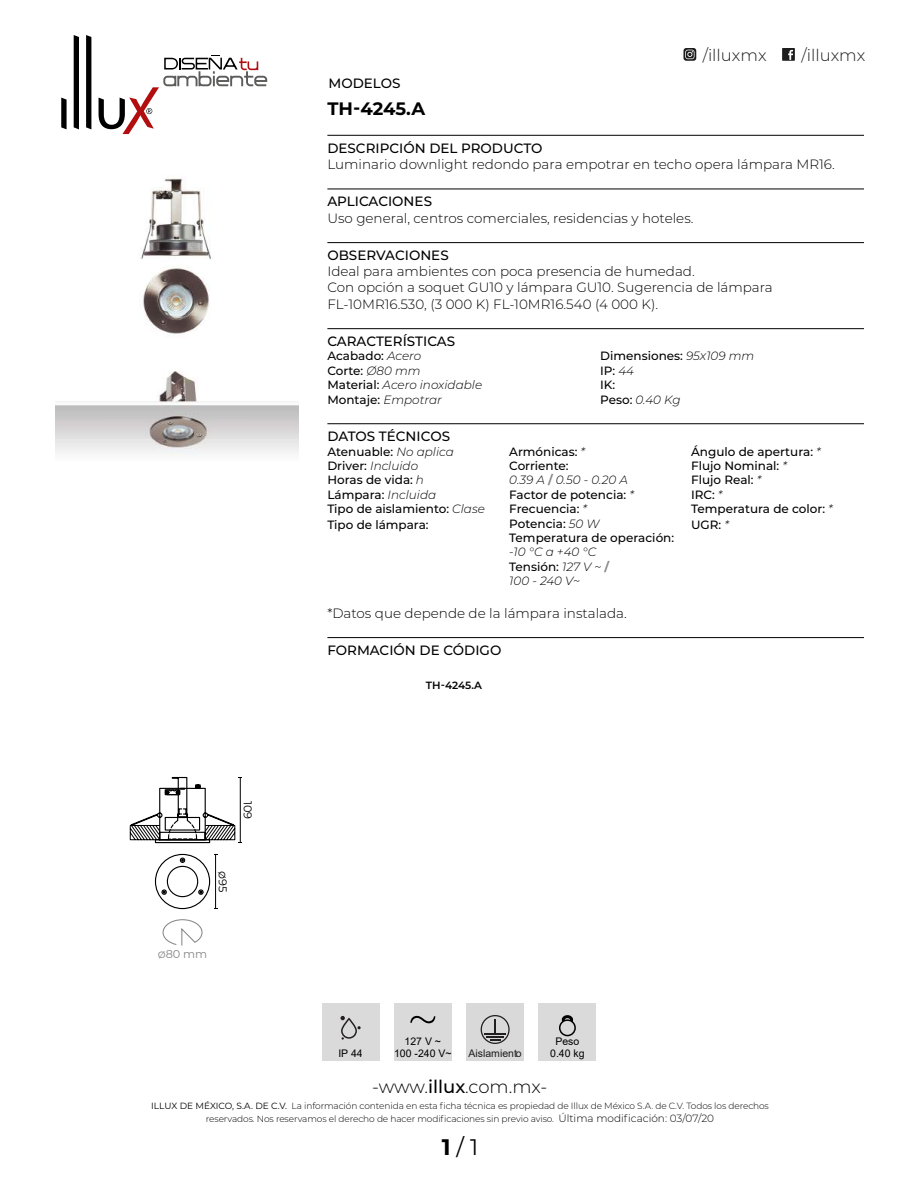
<style>
.page{position:relative;width:918px;height:1188px;background:#fff}
.page>*{position:absolute;margin:0;border:0;box-sizing:border-box;transform-origin:0 0}
.t1{font:22.5px "Montserrat";color:#000}
.t2{font:300 18px "Montserrat";letter-spacing:-.005em;color:#000}
.t3{font:700 18px "Montserrat";color:#000}
.t4{font:300 16.5px "Montserrat";color:#1c1c1c}
.t5{font:300 13.5px/16.2px "Montserrat";color:#000}
.t6{font:500 13.5px "Montserrat";color:#000}
.t7{font:500 12px/14.4px "Montserrat";color:#000}
.t8{font:italic 300 12px/14.4px "Montserrat";color:#000}
.t9{font:11.4px "Montserrat";color:#000}
.t10{font:11.4px "Montserrat";color:#878787}
.t11{font:10.5px "Arial";color:#000}
.t12{font:10.5px "Arial";color:#1c1c1c}
.t13{font:600 10.5px "Montserrat";letter-spacing:-.005em;color:#000}
.t14{font:300 9px/12.6px "Montserrat";letter-spacing:-.01em;color:#000;text-align:center}
.s1{font-weight:500;font-style:normal}
.s2{font-weight:300;font-style:italic}
.s3{font-weight:700;color:#878787}
.s4{font-weight:700;font-style:normal;color:#878787}
.s5{font-weight:500}
.s6{font-weight:400}
.s7{font-size:10.5px}
.s8{font-weight:700}
</style>
<div class="page">
<svg style="left:684px;top:48px;width:12px;height:13px"></svg>
<svg style="left:782px;top:48px;width:13px;height:13px"></svg>
<svg style="left:61px;top:98px;width:6px;height:31px"></svg>
<svg style="left:74px;top:35px;width:5px;height:94px"></svg>
<svg style="left:86px;top:35px;width:5px;height:94px"></svg>
<svg style="left:99px;top:55px;width:168px;height:79px"></svg>
<svg style="left:162px;top:919px;width:41px;height:27px"></svg>
<svg style="left:154px;top:853px;width:63px;height:57px"></svg>
<svg style="left:130px;top:777px;width:112px;height:67px"></svg>
<img style="left:55px;top:372px;width:244px;height:84px">
<img style="left:139px;top:178px;width:72px;height:156px">
<hr style="left:327px;top:135px;width:537px;height:1px;background:#000">
<hr style="left:327px;top:189px;width:537px;height:1px;background:#000">
<hr style="left:327px;top:242px;width:537px;height:1px;background:#000">
<hr style="left:327px;top:328px;width:537px;height:1px;background:#000">
<hr style="left:327px;top:423px;width:537px;height:1px;background:#000">
<hr style="left:327px;top:637px;width:537px;height:1px;background:#000">
<div style="left:394px;top:1003px;width:58px;height:58px;background:#dadada"></div>
<svg style="left:410px;top:1016px;width:25px;height:7px"></svg>
<div style="left:322px;top:1003px;width:57px;height:58px;background:#dadada"></div>
<div style="left:341px;top:1018px;width:16px;height:21px;border:2px solid #231f20;border-radius:7px"></div>
<svg style="left:341px;top:1016px;width:4px;height:4px"></svg>
<div style="left:539px;top:1003px;width:57px;height:58px;background:#dadada"></div>
<svg style="left:559px;top:1015px;width:17px;height:22px"></svg>
<div style="left:466px;top:1003px;width:58px;height:58px;background:#d9d9d9"></div>
<svg style="left:481px;top:1015px;width:29px;height:29px"></svg>
<p class="t6" style="left:328px;top:73px;width:73px">MODELOS</p>
<h3 class="t4" style="left:703px;top:44px;width:65px">/illuxmx</h3>
<h3 class="t4" style="left:801px;top:44px;width:65px">/illuxmx</h3>
<h2 class="t3" style="left:327px;top:96px;width:99px">TH-4245.A</h2>
<p class="t6" style="left:327px;top:138px;width:217px">DESCRIPCIÓN DEL PRODUCTO</p>
<p class="t5" style="left:327px;top:156px;width:509px">Luminario downlight redondo para empotrar en techo opera lámpara MR16.</p>
<p class="t6" style="left:327px;top:192px;width:106px">APLICACIONES</p>
<p class="t5" style="left:327px;top:209px;width:368px">Uso general, centros comerciales, residencias y hoteles.</p>
<p class="t6" style="left:327px;top:246px;width:123px">OBSERVACIONES</p>
<p class="t5" style="left:327px;top:263px;width:447px">Ideal para ambientes con poca presencia de humedad.<br>Con opción a soquet GU10 y lámpara GU10. Sugerencia de lámpara<br>FL-10MR16.530, (3 000 K) FL-10MR16.540 (4 000 K).</p>
<p class="t6" style="left:327px;top:332px;width:129px">CARACTERÍSTICAS</p>
<p class="t8" style="left:327px;top:349px;width:156px"><span class="s1">Acabado:</span> Acero<br><span class="s1">Corte:</span> Ø80 mm<br><span class="s1">Material:</span> Acero inoxidable<br><span class="s1">Montaje:</span> Empotrar</p>
<p class="t7" style="left:600px;top:349px;width:156px">Dimensiones: <span class="s2">95x109 mm<br></span>IP: <span class="s2">44<br></span>IK:<br>Peso: <span class="s2">0.40 Kg</span></p>
<p class="t6" style="left:327px;top:427px;width:124px">DATOS TÉCNICOS</p>
<p class="t7" style="left:327px;top:444px;width:159px">Atenuable: <span class="s2">No aplica<br></span>Driver: <span class="s2">Incluido<br></span>Horas de vida: <span class="s2">h<br></span>Lámpara: <span class="s2">Incluida<br></span>Tipo de aislamiento: <span class="s2">Clase</span></p>
<p class="t7" style="left:327px;top:517px;width:103px">Tipo de lámpara:</p>
<p class="t7" style="left:691px;top:444px;width:143px">Ángulo de apertura: <span class="s2">*<br></span>Flujo Nominal: <span class="s2">*<br></span>Flujo Real: <span class="s2">*<br></span>IRC: <span class="s2">*<br></span>Temperatura de color: <span class="s2">*</span></p>
<p class="t7" style="left:691px;top:517px;width:39px">UGR: <span class="s2">*</span></p>
<p class="t7" style="left:509px;top:444px;width:166px">Armónicas: <span class="s2">*<br></span>Corriente:<br><span class="s2">0.39 A</span> <span class="s3">/</span> <span class="s2">0.50 - 0.20 A<br></span>Factor de potencia: <span class="s2">*<br></span>Frecuencia: <span class="s2">*<br></span>Potencia: <span class="s2">50 W<br></span>Temperatura de operación:</p>
<p class="t8" style="left:509px;top:544px;width:101px">-10 °C a +40 °C<br><span class="s1">Tensión:</span> 127 V ~ <span class="s4">/<br></span>100 - 240 V~</p>
<p class="t9" style="left:256px;top:801px;width:20px;rotate:90deg">109</p>
<p class="t9" style="left:231px;top:871px;width:23px;rotate:90deg">ø95</p>
<p class="t10" style="left:158px;top:946px;width:51px">ø80 mm</p>
<p class="t5" style="left:327px;top:604px;width:301px">*Datos que depende de la lámpara instalada.</p>
<p class="t6" style="left:327px;top:641px;width:175px">FORMACIÓN DE CÓDIGO</p>
<p class="t13" style="left:426px;top:678px;width:58px">TH-4245.A</p>
<p class="t11" style="left:405px;top:1034px;width:38px">127 V ~</p>
<p class="t11" style="left:338px;top:1046px;width:26px">IP 44</p>
<p class="t11" style="left:394px;top:1046px;width:59px">100 -240 V~</p>
<p class="t11" style="left:555px;top:1034px;width:25px">Peso</p>
<p class="t12" style="left:469px;top:1046px;width:55px">Aislamiento</p>
<p class="t11" style="left:550px;top:1046px;width:36px">0.40 kg</p>
<h2 class="t2" style="left:372px;top:1075px;width:177px">-www.<span class="s5">illux</span>.com.mx-</h2>
<p class="t14" style="left:151px;top:1099px;width:619px"><span class="s6">ILLUX DE MÉXICO, S.A. DE C.V.</span> La información contenida en esta ficha técnica es propiedad de Illux de México S.A. de C.V. Todos los derechos reservados. Nos reservamos el derecho de hacer modificaciones sin previo aviso. <span class="s7">Última modificación: 03/07/20</span></p>
<h1 class="t1" style="left:442px;top:1132px;width:38px"><span class="s8">1</span> / 1</h1>
</div>
